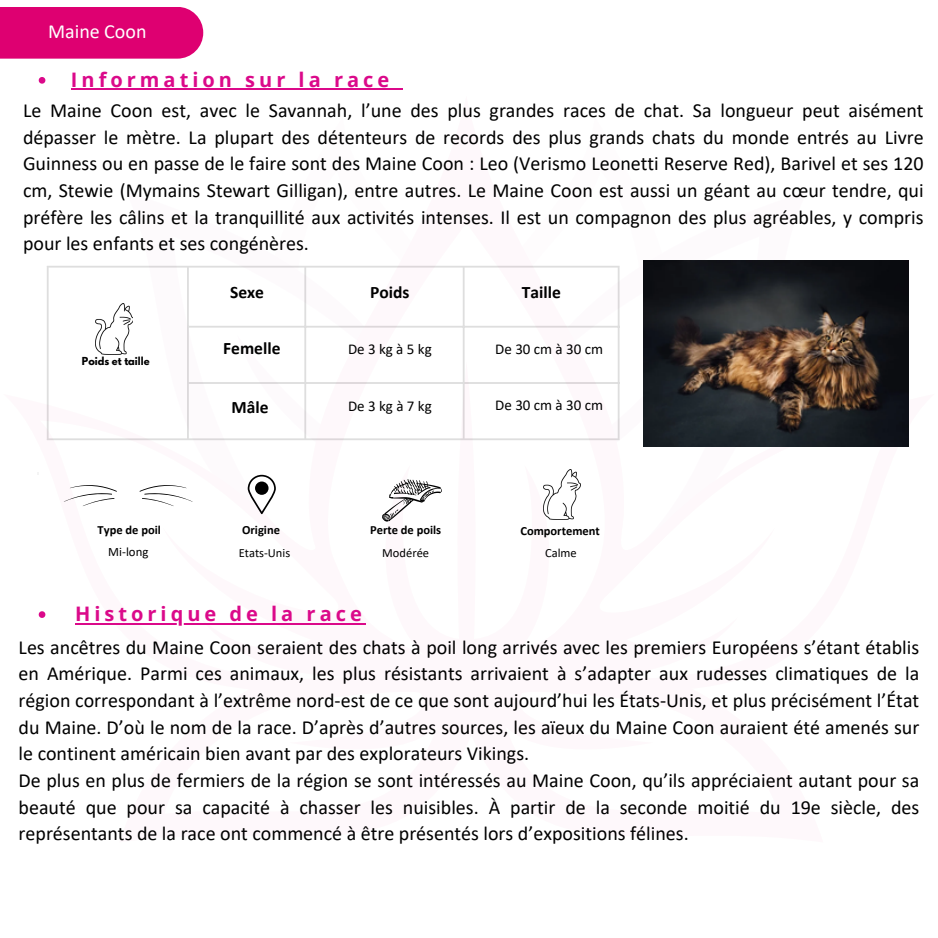
<style>
.page{position:relative;width:938px;height:938px;background:#fff}
.page>*{position:absolute;margin:0;border:0;box-sizing:border-box;transform-origin:0 0}
.t1{font:20px/26.8px "Calibri";color:#000;text-align:justify}
.t2{font:700 20px "Open Sans";letter-spacing:.2em;color:#db098a}
.t3{font:20px "Calibri";color:#fff}
.t4{font:700 17.5px "Calibri";color:#000}
.t5{font:15px "Calibri";color:#000}
.t6{font:12.75px "Calibri";color:#000}
.t7{font:700 12.5px "Calibri";color:#000}
.t8{font:12.5px "Calibri";color:#000}
.t9{font:700 9.75px "League Spartan";color:#000}
</style>
<div class="page">
<svg style="left:643px;top:335px;width:1px;height:58px"></svg>
<svg style="left:125px;top:265px;width:183px;height:90px"></svg>
<svg style="left:237px;top:335px;width:71px;height:20px"></svg>
<svg style="left:308px;top:265px;width:312px;height:128px"></svg>
<svg style="left:457px;top:361px;width:18px;height:358px"></svg>
<svg style="left:460px;top:674px;width:12px;height:45px"></svg>
<div style="left:0;top:7px;width:203px;height:52px;background:#de0071"></div>
<hr style="left:47px;top:267px;width:2px;height:171px;background:#000">
<hr style="left:187px;top:267px;width:2px;height:171px;background:#000">
<hr style="left:304px;top:267px;width:2px;height:171px;background:#000">
<hr style="left:462px;top:267px;width:2px;height:171px;background:#000">
<hr style="left:617px;top:267px;width:2px;height:171px;background:#000">
<hr style="left:47px;top:266px;width:572px;height:1px;background:#000">
<hr style="left:187px;top:326px;width:432px;height:1px;background:#000">
<hr style="left:187px;top:382px;width:432px;height:2px;background:#000">
<hr style="left:47px;top:438px;width:572px;height:2px;background:#000">
<img style="left:96px;top:304px;width:36px;height:50px">
<svg style="left:248px;top:475px;width:28px;height:40px"></svg>
<div style="left:255px;top:481px;width:13px;height:14px;background:#000;border-radius:50%"></div>
<svg style="left:382px;top:464px;width:93px;height:210px"></svg>
<svg style="left:139px;top:485px;width:54px;height:21px"></svg>
<svg style="left:64px;top:485px;width:53px;height:21px"></svg>
<img style="left:543px;top:469px;width:37px;height:50px">
<img style="left:644px;top:260px;width:264px;height:186px">
<svg style="left:39px;top:611px;width:6px;height:7px"></svg>
<hr style="left:75px;top:623px;width:291px;height:1px;background:#db098a">
<svg style="left:39px;top:77px;width:6px;height:7px"></svg>
<hr style="left:71px;top:89px;width:322px;height:1px;background:#db098a">
<h4 class="t3" style="left:48px;top:23px;width:100px">Maine Coon</h4>
<p class="t2" style="left:71px;top:66px;width:320px">Information sur la race</p>
<h5 class="t1" style="left:23px;top:99px;width:902px">Le Maine Coon est, avec le Savannah, l’une des plus grandes races de chat. Sa longueur peut aisément dépasser le mètre. La plupart des détenteurs de records des plus grands chats du monde entrés au Livre Guinness ou en passe de le faire sont des Maine Coon : Leo (Verismo Leonetti Reserve Red), Barivel et ses 120 cm, Stewie (Mymains Stewart Gilligan), entre autres. Le Maine Coon est aussi un géant au cœur tendre, qui préfère les câlins et la tranquillité aux activités intenses. Il est un compagnon des plus agréables, y compris pour les enfants et ses congénères.</h5>
<h1 class="t9" style="left:82px;top:356px;width:69px">Poids et taille</h1>
<p class="t4" style="left:230px;top:285px;width:35px">Sexe</p>
<h2 class="t4" style="left:370px;top:285px;width:41px">Poids</h2>
<h3 class="t4" style="left:522px;top:285px;width:40px">Taille</h3>
<h1 class="t4" style="left:223px;top:341px;width:59px">Femelle</h1>
<p class="t5" style="left:348px;top:342px;width:85px">De 3 kg à 5 kg</p>
<h3 class="t5" style="left:495px;top:342px;width:109px">De 30 cm à 30 cm</h3>
<h2 class="t4" style="left:231px;top:400px;width:39px">Mâle</h2>
<p class="t5" style="left:348px;top:400px;width:85px">De 3 kg à 7 kg</p>
<h2 class="t5" style="left:495px;top:398px;width:109px">De 30 cm à 30 cm</h2>
<h3 class="t7" style="left:98px;top:524px;width:65px">Type de poil</h3>
<h2 class="t7" style="left:242px;top:524px;width:39px">Origine</h2>
<h3 class="t7" style="left:370px;top:524px;width:73px">Perte de poils</h3>
<p class="t7" style="left:520px;top:526px;width:81px">Comportement</p>
<p class="t6" style="left:108px;top:546px;width:42px">Mi-long</p>
<h4 class="t8" style="left:239px;top:548px;width:53px">Etats-Unis</h4>
<p class="t8" style="left:382px;top:548px;width:48px">Modérée</p>
<h4 class="t8" style="left:545px;top:547px;width:33px">Calme</h4>
<h5 class="t2" style="left:75px;top:600px;width:288px">Historique de la race</h5>
<p class="t1" style="left:19px;top:635px;width:902px;text-align:left">Les ancêtres du Maine Coon seraient des chats à poil long arrivés avec les premiers Européens s’étant établis en Amérique. Parmi ces animaux, les plus résistants arrivaient à s’adapter aux rudesses climatiques de la région correspondant à l’extrême nord-est de ce que sont aujourd’hui les États-Unis, et plus précisément l’État du Maine. D’où le nom de la race. D’après d’autres sources, les aïeux du Maine Coon auraient été amenés sur le continent américain bien avant par des explorateurs Vikings.<br>De plus en plus de fermiers de la région se sont intéressés au Maine Coon, qu’ils appréciaient autant pour sa beauté que pour sa capacité à chasser les nuisibles. À partir de la seconde moitié du 19e siècle, des représentants de la race ont commencé à être présentés lors d’expositions félines.</p>
</div>
